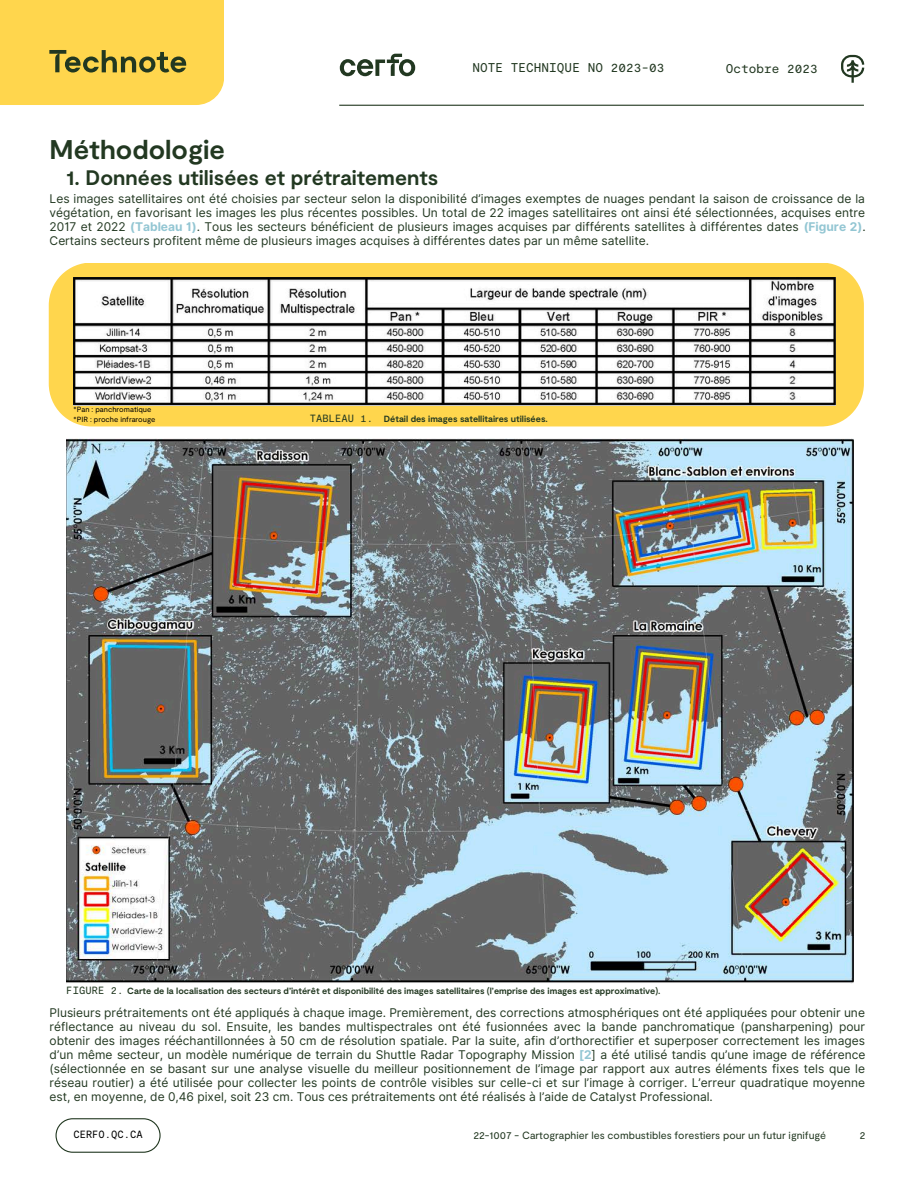
<style>
.page{position:relative;width:918px;height:1188px;background:#fff}
.page>*{position:absolute;margin:0;border:0;box-sizing:border-box;transform-origin:0 0}
.t1{font:700 27px "Moderat";color:#223821}
.t2{font:700 21px "Moderat";color:#223821}
.t3{font:12.75px "Moderat Mono Regular";color:#223821}
.t4{font:12px/14px "Inter";color:#223821;text-align:justify}
.t5{font:10.5px "Moderat";color:#223821}
.t6{font:10.5px "Moderat Mono Regular";letter-spacing:.005em;color:#223821}
.t7{font:10.5px "Moderat Mono Regular";color:#000}
.t8{font:700 9px "Moderat";color:#223821}
.t9{font:7.5px "Moderat";color:#000}
.s1{font-weight:700;color:#93c6d3}
</style>
<div class="page">
<svg style="left:56px;top:1118px;width:104px;height:35px"></svg>
<svg style="left:0;top:0;width:223px;height:105px;background:#f3ce4b"></svg>
<svg style="left:340px;top:54px;width:75px;height:22px"></svg>
<svg style="left:841px;top:55px;width:23px;height:28px"></svg>
<hr style="left:339px;top:105px;width:525px;height:1px;background:#223821">
<svg style="left:49px;top:263px;width:815px;height:163px;background:#fbd556"></svg>
<img style="left:66px;top:438px;width:788px;height:546px">
<img style="left:74px;top:277px;width:761px;height:128px">
<h6 class="t1" style="left:50px;top:132px;width:177px">Méthodologie</h6>
<p class="t2" style="left:66px;top:164px;width:373px">1. Données utilisées et prétraitements</p>
<h2 class="t3" style="left:473px;top:60px;width:193px">NOTE TECHNIQUE NO 2023-03</h2>
<h5 class="t3" style="left:726px;top:60px;width:93px">Octobre 2023</h5>
<p class="t4" style="left:50px;top:191px;width:818px">Les images satellitaires ont été choisies par secteur selon la disponibilité d’images exemptes de nuages pendant la saison de croissance de la végétation, en favorisant les images les plus récentes possibles. Un total de 22 images satellitaires ont ainsi été sélectionnées, acquises entre 2017 et 2022 <span class="s1">(Tableau 1)</span>. Tous les secteurs bénéficient de plusieurs images acquises par différents satellites à différentes dates <span class="s1">(Figure 2)</span>.<br>Certains secteurs profitent même de plusieurs images acquises à différentes dates par un même satellite.</p>
<h3 class="t9" style="left:74px;top:404px;width:79px">*Pan : panchromatique</h3>
<h4 class="t9" style="left:74px;top:414px;width:83px">*PIR : proche infrarouge</h4>
<h6 class="t6" style="left:310px;top:411px;width:65px">TABLEAU 1.</h6>
<p class="t8" style="left:384px;top:413px;width:165px">Détail des images satellitaires utilisées.</p>
<p class="t6" style="left:66px;top:984px;width:59px">FIGURE 2.</p>
<h1 class="t8" style="left:127px;top:985px;width:535px">Carte de la localisation des secteurs d’intérêt et disponibilité des images satellitaires (l’emprise des images est approximative).</h1>
<p class="t4" style="left:50px;top:1006px;width:817px">Plusieurs prétraitements ont été appliqués à chaque image. Premièrement, des corrections atmosphériques ont été appliquées pour obtenir une réflectance au niveau du sol. Ensuite, les bandes multispectrales ont été fusionnées avec la bande panchromatique (pansharpening) pour obtenir des images rééchantillonnées à 50 cm de résolution spatiale. Par la suite, afin d’orthorectifier et superposer correctement les images d’un même secteur, un modèle numérique de terrain du Shuttle Radar Topography Mission <span class="s1">[2</span>] a été utilisé tandis qu’une image de référence (sélectionnée en se basant sur une analyse visuelle du meilleur positionnement de l’image par rapport aux autres éléments fixes tels que le réseau routier) a été utilisée pour collecter les points de contrôle visibles sur celle-ci et sur l’image à corriger. L’erreur quadratique moyenne est, en moyenne, de 0,46 pixel, soit 23 cm. Tous ces prétraitements ont été réalisés à l’aide de Catalyst Professional.</p>
<p class="t7" style="left:73px;top:1128px;width:71px">CERFO.QC.CA</p>
<p class="t5" style="left:473px;top:1128px;width:354px">22-1007 - Cartographier les combustibles forestiers pour un futur ignifugé</p>
<p class="t6" style="left:859px;top:1128px;width:8px">2</p>
</div>
